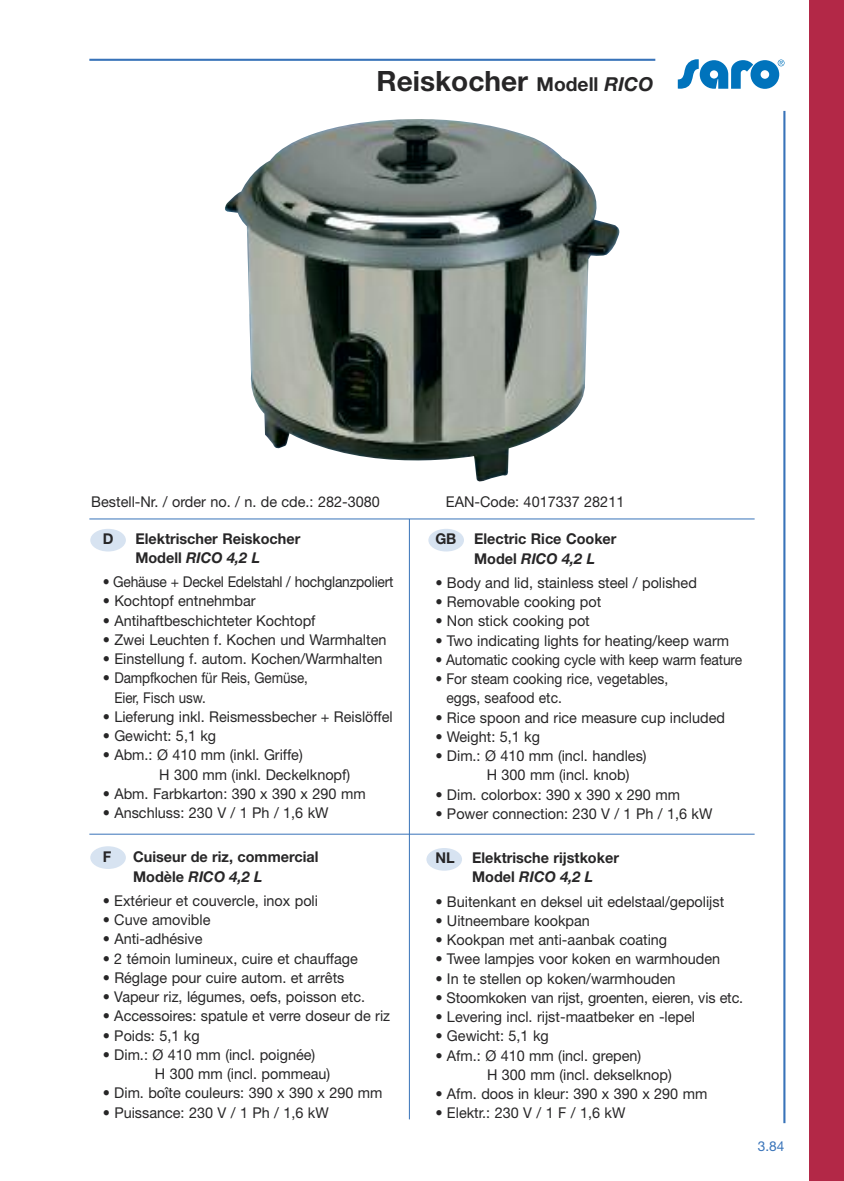
<style>
.page{position:relative;width:844px;height:1181px;background:#fff}
.page>*{position:absolute;margin:0;border:0;box-sizing:border-box;transform-origin:0 0}
.t1{font:700 28px "Helvetica Neue";color:#272627}
.t2{font:14.88px/19.2px "Helvetica Neue";color:#272627}
.t3{font:700 14.88px/19.2px "Helvetica Neue";color:#272627}
.t4{font:14.88px/19.2px "Helvetica Neue";color:#272627;scale:.93 1}
.t5{font:13.65px "Helvetica Neue";color:#3873b9}
.s1{font-size:19.25px}
.s2{font-style:italic;font-size:19.25px}
.s3{font-style:italic}
</style>
<div class="page">
<div style="left:809px;top:0;width:34px;height:1181px;background:#b32847"></div>
<svg style="left:677px;top:59px;width:107px;height:30px"></svg>
<hr style="left:89px;top:59px;width:566px;height:2px;background:#3873b9">
<hr style="left:783px;top:111px;width:2px;height:1012px;background:#3873b9">
<div style="left:90px;top:529px;width:36px;height:22px;background:#d7e3f1;border-radius:50%"></div>
<div style="left:428px;top:529px;width:36px;height:22px;background:#d7e3f1;border-radius:50%"></div>
<hr style="left:89px;top:518px;width:665px;height:1px;background:#3873b9">
<hr style="left:89px;top:833px;width:665px;height:1px;background:#3873b9">
<hr style="left:409px;top:519px;width:1px;height:600px;background:#3873b9">
<div style="left:426px;top:848px;width:36px;height:22px;background:#d7e3f1;border-radius:50%"></div>
<div style="left:90px;top:846px;width:36px;height:23px;background:#d7e3f1;border-radius:50%"></div>
<img style="left:225px;top:119px;width:395px;height:363px">
<h1 class="t1" style="left:376px;top:71px;width:278px">Reiskocher <span class="s1">Modell</span> <span class="s2">RICO</span></h1>
<p class="t2" style="left:91px;top:494px;width:290px">Bestell-Nr. / order no. / n. de cde.: 282-3080</p>
<p class="t2" style="left:446px;top:494px;width:180px">EAN-Code: 4017337 28211</p>
<p class="t3" style="left:103px;top:530px;width:12px">D</p>
<p class="t3" style="left:135px;top:530px;width:166px">Elektrischer Reiskocher<br>Modell <span class="s3">RICO 4,2 L</span></p>
<p class="t4" style="left:103px;top:574px;width:314px">• Gehäuse + Deckel Edelstahl / hochglanzpoliert</p>
<p class="t2" style="left:103px;top:593px;width:154px">• Kochtopf entnehmbar</p>
<p class="t2" style="left:103px;top:612px;width:214px">• Antihaftbeschichteter Kochtopf</p>
<p class="t2" style="left:103px;top:631px;width:285px">• Zwei Leuchten f. Kochen und Warmhalten</p>
<p class="t2" style="left:103px;top:651px;width:281px">• Einstellung f. autom. Kochen/Warmhalten</p>
<p class="t2" style="left:114px;top:670px;width:195px;text-indent:-12px">• Dampfkochen für Reis, Gemüse,<br>Eier, Fisch usw.</p>
<p class="t2" style="left:103px;top:708px;width:291px">• Lieferung inkl. Reismessbecher + Reislöffel</p>
<p class="t2" style="left:103px;top:728px;width:115px">• Gewicht: 5,1 kg</p>
<p class="t2" style="left:159px;top:747px;width:192px;text-indent:-56px">• Abm.: Ø 410 mm (inkl. Griffe)<br>H 300 mm (inkl. Deckelknopf)</p>
<p class="t2" style="left:103px;top:785px;width:264px">• Abm. Farbkarton: 390 x 390 x 290 mm</p>
<p class="t2" style="left:103px;top:805px;width:227px">• Anschluss: 230 V / 1 Ph / 1,6 kW</p>
<p class="t3" style="left:103px;top:848px;width:10px">F</p>
<p class="t3" style="left:133px;top:848px;width:187px">Cuiseur de riz, commercial<br>Modèle <span class="s3">RICO 4,2 L</span></p>
<p class="t2" style="left:103px;top:892px;width:217px">• Extérieur et couvercle, inox poli</p>
<p class="t2" style="left:103px;top:911px;width:109px">• Cuve amovible</p>
<p class="t2" style="left:103px;top:931px;width:101px">• Anti-adhésive</p>
<p class="t2" style="left:103px;top:950px;width:256px">• 2 témoin lumineux, cuire et chauffage</p>
<p class="t2" style="left:103px;top:969px;width:243px">• Réglage pour cuire autom. et arrêts</p>
<p class="t2" style="left:103px;top:988px;width:264px">• Vapeur riz, légumes, oefs, poisson etc.</p>
<p class="t2" style="left:103px;top:1008px;width:289px">• Accessoires: spatule et verre doseur de riz</p>
<p class="t2" style="left:103px;top:1027px;width:98px">• Poids: 5,1 kg</p>
<p class="t2" style="left:155px;top:1046px;width:177px;text-indent:-52px">• Dim.: Ø 410 mm (incl. poignée)<br>H 300 mm (incl. pommeau)</p>
<p class="t2" style="left:103px;top:1085px;width:281px">• Dim. boîte couleurs: 390 x 390 x 290 mm</p>
<p class="t2" style="left:103px;top:1104px;width:227px">• Puissance: 230 V / 1 Ph / 1,6 kW</p>
<p class="t3" style="left:474px;top:531px;width:144px;text-indent:-39px">GB Electric Rice Cooker<br>Model <span class="s3">RICO 4,2 L</span></p>
<p class="t2" style="left:435px;top:574px;width:263px">• Body and lid, stainless steel / polished</p>
<p class="t2" style="left:435px;top:593px;width:167px">• Removable cooking pot</p>
<p class="t2" style="left:435px;top:613px;width:156px">• Non stick cooking pot</p>
<p class="t2" style="left:435px;top:632px;width:295px">• Two indicating lights for heating/keep warm</p>
<p class="t4" style="left:435px;top:651px;width:331px">• Automatic cooking cycle with keep warm feature</p>
<p class="t4" style="left:446px;top:670px;width:240px;text-indent:-11px">• For steam cooking rice, vegetables, eggs, seafood etc.</p>
<p class="t2" style="left:435px;top:709px;width:291px">• Rice spoon and rice measure cup included</p>
<p class="t2" style="left:435px;top:728px;width:106px">• Weight: 5,1 kg</p>
<p class="t2" style="left:486px;top:747px;width:161px;text-indent:-51px">• Dim.: Ø 410 mm (incl. handles)<br>H 300 mm (incl. knob)</p>
<p class="t2" style="left:435px;top:786px;width:246px">• Dim. colorbox: 390 x 390 x 290 mm</p>
<p class="t2" style="left:435px;top:805px;width:278px">• Power connection: 230 V / 1 Ph / 1,6 kW</p>
<p class="t3" style="left:472px;top:849px;width:148px;text-indent:-37px">NL Elektrische rijstkoker<br>Model <span class="s3">RICO 4,2 L</span></p>
<p class="t2" style="left:435px;top:893px;width:290px">• Buitenkant en deksel uit edelstaal/gepolijst</p>
<p class="t2" style="left:435px;top:912px;width:156px">• Uitneembare kookpan</p>
<p class="t2" style="left:435px;top:931px;width:233px">• Kookpan met anti-aanbak coating</p>
<p class="t2" style="left:435px;top:951px;width:286px">• Twee lampjes voor koken en warmhouden</p>
<p class="t2" style="left:435px;top:970px;width:242px">• In te stellen op koken/warmhouden</p>
<p class="t2" style="left:435px;top:989px;width:309px">• Stoomkoken van rijst, groenten, eieren, vis etc.</p>
<p class="t2" style="left:435px;top:1008px;width:261px">• Levering incl. rijst-maatbeker en -lepel</p>
<p class="t2" style="left:435px;top:1028px;width:115px">• Gewicht: 5,1 kg</p>
<p class="t2" style="left:487px;top:1047px;width:186px;text-indent:-52px">• Afm.: Ø 410 mm (incl. grepen)<br>H 300 mm (incl. dekselknop)</p>
<p class="t2" style="left:435px;top:1085px;width:273px">• Afm. doos in kleur: 390 x 390 x 290 mm</p>
<p class="t2" style="left:435px;top:1105px;width:191px">• Elektr.: 230 V / 1 F / 1,6 kW</p>
<p class="t5" style="left:757px;top:1141px;width:28px">3.84</p>
</div>
